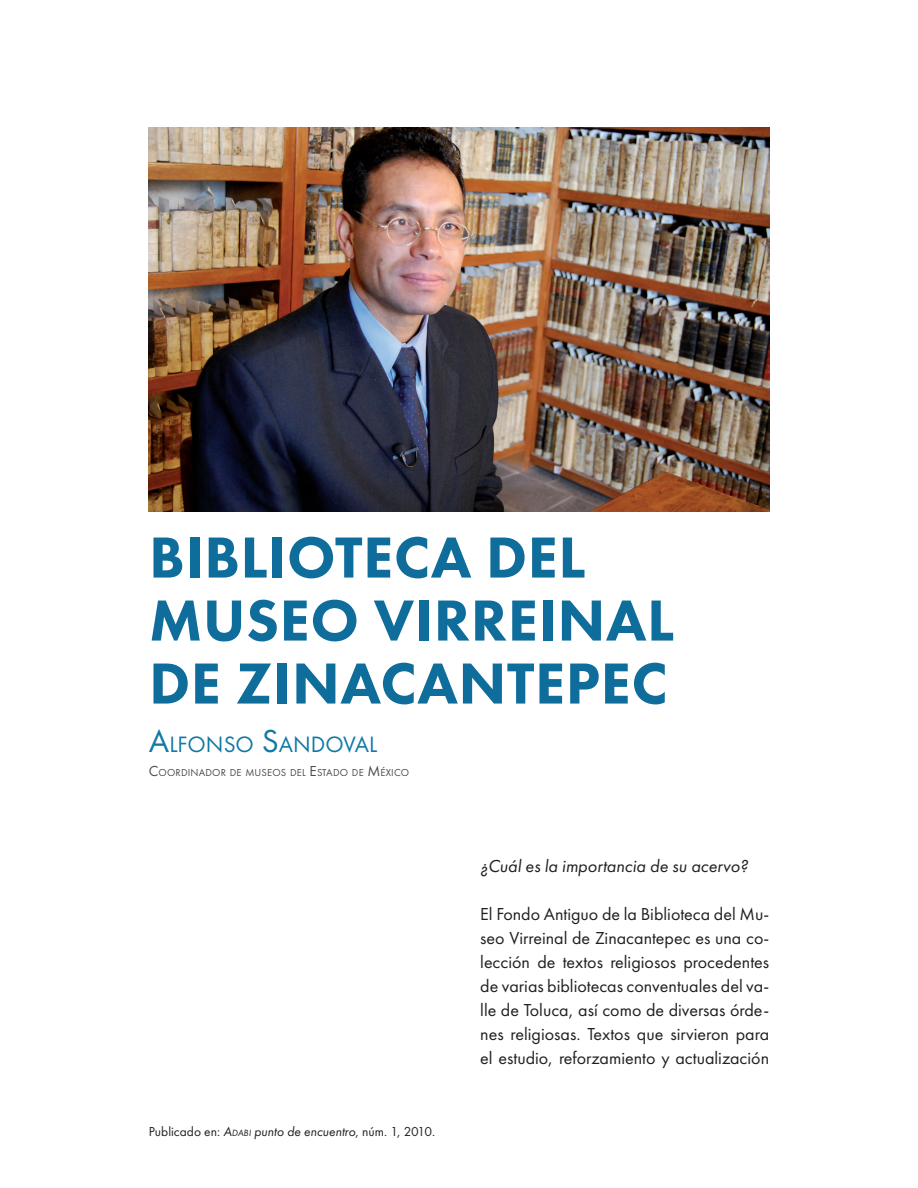
<style>
.page{position:relative;width:918px;height:1188px;background:#fff}
.page>*{position:absolute;margin:0;border:0;box-sizing:border-box;transform-origin:0 0}
.t1{font:800 60px "Futura PT";letter-spacing:.01em;color:#0f6d9b}
.t2{font:23.1px "Futura PT";color:#1179a6}
.P3{font:18px/24px "Futura PT";color:#231f20;text-align:justify}
.P3-2{font:italic 18px "Futura PT";color:#231f20}
.t3{font:13.5px "Futura PT";color:#231f20}
.t4{font:10.5px "Futura PT";letter-spacing:.015em;color:#4b4c4d}
.s1{font-size:33px}
.s2{font-size:15px}
.s3{font-style:italic}
.s4{font-style:italic;font-size:9.45px}
</style>
<div class="page">
<img style="left:149px;top:128px;width:620px;height:384px">
<p class="t1" style="left:149px;top:520px;width:438px">BIBLIOTECA DEL</p>
<p class="t1" style="left:149px;top:583px;width:526px">MUSEO VIRREINAL</p>
<p class="t1" style="left:149px;top:646px;width:520px">DE ZINACANTEPEC</p>
<p class="t2" style="left:149px;top:730px;width:230px"><span class="s1">A</span>LFONSO <span class="s1">S</span>ANDOVAL</p>
<p class="t4" style="left:149px;top:766px;width:262px"><span class="s2">C</span>OORDINADOR DE MUSEOS DEL <span class="s2">E</span>STADO DE <span class="s2">M</span> ÉXICO</p>
<p class="t3" style="left:149px;top:1124px;width:288px">Publicado en: <span class="s3">A</span><span class="s4">dabi</span> <span class="s3">punto de encuentro</span>, núm. 1, 2010.</p>
<p class="P3-2" style="left:480px;top:855px;width:269px">¿Cuál es la importancia de su acervo?</p>
<p class="P3" style="left:480px;top:901px;width:290px">El Fondo Antiguo de la Biblioteca del Mu&shy;seo Virreinal de Zinacantepec es una co&shy;lección de textos religiosos procedentes de varias bibliotecas conventuales del va&shy;lle de Toluca, así como de diversas órde&shy;nes religiosas. Textos que sirvieron para el estudio, reforzamiento y actualización</p>
</div>
